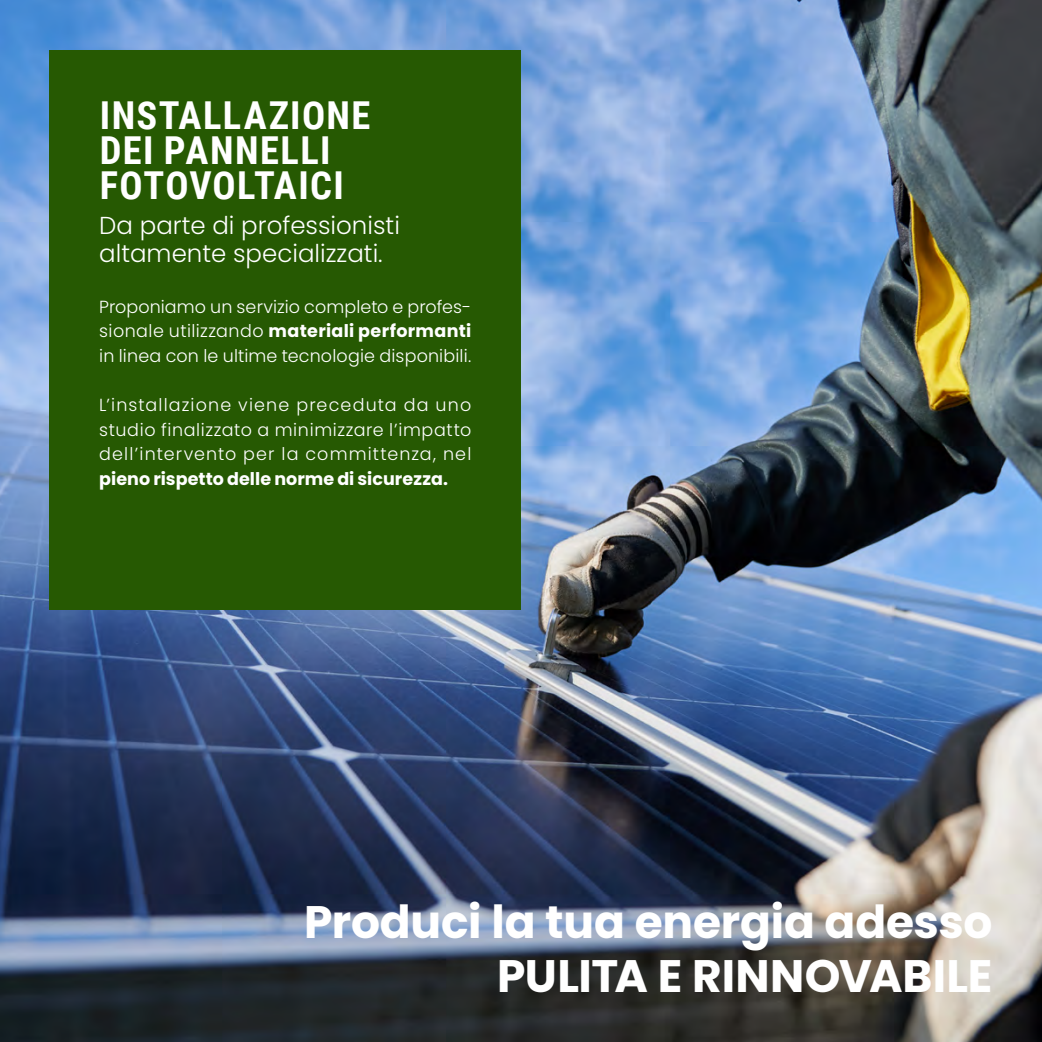
<style>
.page{position:relative;width:1042px;height:1042px;background:#fff}
.page>*{position:absolute;margin:0;border:0;box-sizing:border-box;transform-origin:0 0}
.t1{font:700 45.5px/54.6px "Poppins";letter-spacing:-.005em;color:#fff;text-align:right}
.t2{font:700 38.5px/35px "Roboto Condensed";letter-spacing:.035em;color:#fff}
.t3{font:300 24.5px/28px "Poppins";color:#fff}
.t4{font:300 17.5px/24.5px "Poppins";letter-spacing:.015em;color:#fff;text-align:justify}
.t5{font:700 17.5px "Poppins";letter-spacing:.005em;color:#fff}
.s1{font-weight:700}
</style>
<div class="page">
<img style="left:0;top:0;width:1042px;height:1042px">
<div style="left:50px;top:50px;width:471px;height:559px;background:#265902"></div>
<h2 class="t2" style="left:100px;top:96px;width:272px">INSTALLAZIONE<br>DEI PANNELLI<br>FOTOVOLTAICI</h2>
<h3 class="t3" style="left:99px;top:212px;width:302px">Da parte di professionisti altamente specializzati.</h3>
<p class="t4" style="left:99px;top:295px;width:374px">Proponiamo un servizio completo e profes&shy;sionale utilizzando <span class="s1">materiali performanti </span>in linea con le ultime tecnologie disponibili.</p>
<p class="t4" style="left:99px;top:393px;width:374px">L’installazione viene preceduta da uno studio finalizzato a minimizzare l’impatto dell’intervento per la committenza, nel</p>
<p class="t5" style="left:99px;top:468px;width:350px">pieno rispetto delle norme di sicurezza.</p>
<h1 class="t1" style="left:304px;top:895px;width:689px">Produci la tua energia adesso<br>PULITA E RINNOVABILE</h1>
</div>
